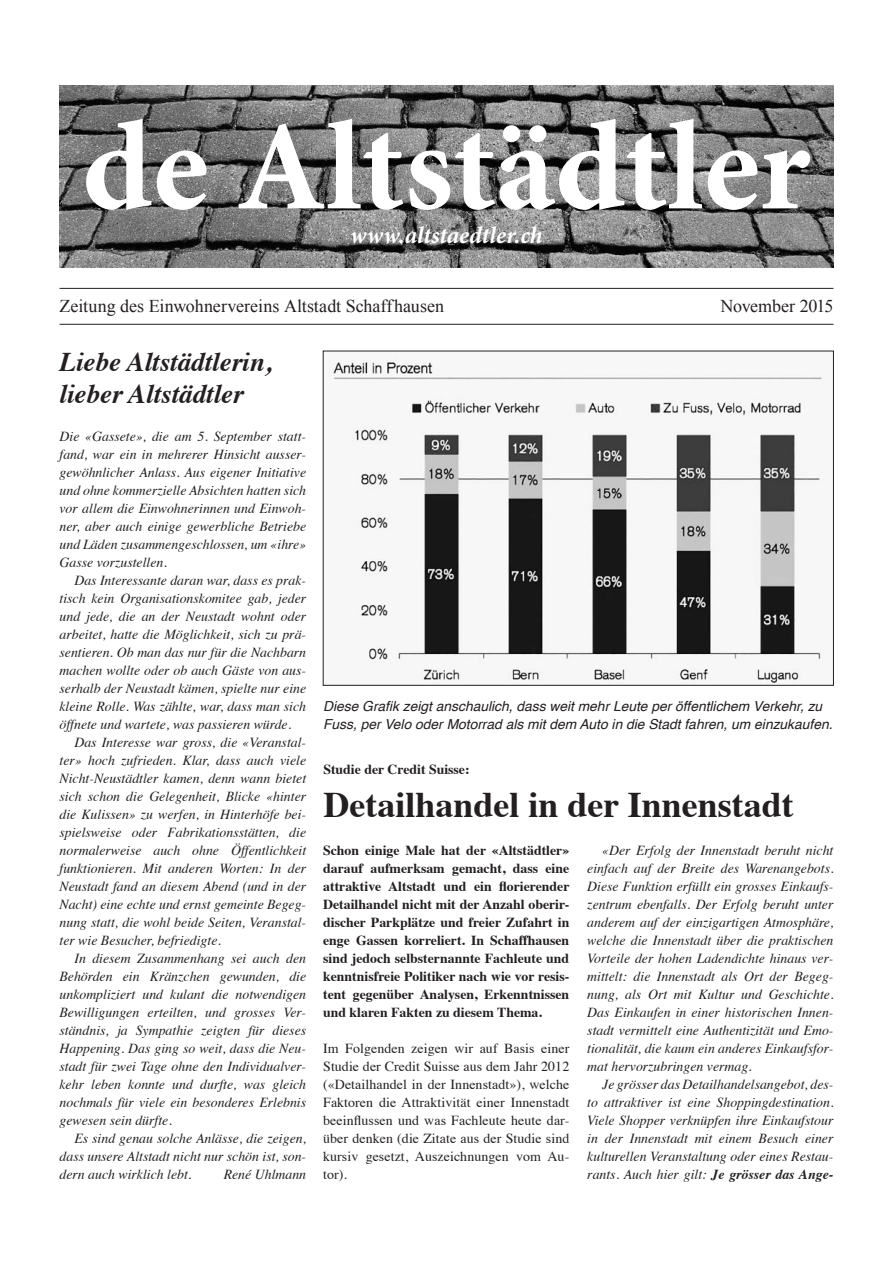
<style>
.page{position:relative;width:893px;height:1263px;background:#fff}
.page>*{position:absolute;margin:0;border:0;box-sizing:border-box;transform-origin:0 0}
.t1{font:700 127.5px "Minion Pro";color:#fff}
.t2{font:700 36px "Times";color:#231f20}
.Titel_Kommentar{font:italic 700 27px "Times";color:#231f20}
.t3{font:italic 700 24px "Minion Pro";letter-spacing:-.005em;color:#fff}
.t4{font:18px "Times New Roman";letter-spacing:-.005em;color:#231f20}
.Grundschrift_kursiv{font:italic 13.8px/18px "Times";color:#231f20;text-align:justify}
.Grundschrift_o_E{font:700 13.8px/18px "Times";color:#231f20;text-align:justify}
.Grundschrift_o_E-2{font:13.8px/18px "Times";letter-spacing:.005em;color:#231f20;text-align:justify}
.t5{font:italic 13.8px/18px "Helvetica";color:#231f20}
.s1{font-weight:700}
</style>
<div class="page">
<img style="left:60px;top:85px;width:773px;height:182px">
<hr style="left:60px;top:288px;width:773px;height:1px;background:#231f20">
<hr style="left:60px;top:324px;width:773px;height:1px;background:#231f20">
<img style="left:329px;top:357px;width:496px;height:326px">
<h1 class="t1" style="left:82px;top:78px;width:730px">de Altstädtler</h1>
<h3 class="t3" style="left:350px;top:218px;width:194px">www.altstaedtler.ch</h3>
<p class="t4" style="left:60px;top:294px;width:386px">Zeitung des Einwohnervereins Altstadt Schaffhausen</p>
<p class="t4" style="left:720px;top:294px;width:114px">November 2015</p>
<p class="Titel_Kommentar" style="left:60px;top:337px;width:214px">Liebe Altstädtlerin,</p>
<p class="Titel_Kommentar" style="left:60px;top:369px;width:186px">lieber Altstädtler</p>
<p class="Grundschrift_kursiv" style="left:60px;top:427px;width:248px">Die «Gassete», die am 5. September statt&shy;fand, war ein in mehrerer Hinsicht ausser&shy;gewöhnlicher Anlass. Aus eigener Initiative und ohne kommerzielle Absichten hatten sich vor allem die Einwohnerinnen und Einwoh&shy;ner, aber auch einige gewerbliche Betriebe und Läden zusammengeschlossen, um «ihre» Gasse vorzustellen.</p>
<p class="Grundschrift_kursiv" style="left:60px;top:571px;width:248px;text-indent:15px">Das Interessante daran war, dass es prak&shy;tisch kein Organisationskomitee gab, jeder und jede, die an der Neustadt wohnt oder arbeitet, hatte die Möglichkeit, sich zu prä&shy;sentieren. Ob man das nur für die Nachbarn machen wollte oder ob auch Gäste von aus&shy;serhalb der Neustadt kämen, spielte nur eine kleine Rolle. Was zählte, war, dass man sich öffnete und wartete, was passieren würde.</p>
<p class="Grundschrift_kursiv" style="left:60px;top:733px;width:248px;text-indent:15px">Das Interesse war gross, die «Veranstal&shy;ter» hoch zufrieden. Klar, dass auch viele Nicht-Neustädtler kamen, denn wann bietet sich schon die Gelegenheit, Blicke «hinter die Kulissen» zu werfen, in Hinterhöfe bei&shy;spielsweise oder Fabrikationsstätten, die normalerweise auch ohne Öffentlichkeit funktionieren. Mit anderen Worten: In der Neustadt fand an diesem Abend (und in der Nacht) eine echte und ernst gemeinte Begeg&shy;nung statt, die wohl beide Seiten, Veranstal&shy;ter wie Besucher, befriedigte.</p>
<p class="Grundschrift_kursiv" style="left:60px;top:949px;width:248px;text-indent:15px">In diesem Zusammenhang sei auch den Behörden ein Kränzchen gewunden, die unkompliziert und kulant die notwendigen Bewilligungen erteilten, und grosses Ver&shy;ständnis, ja Sympathie zeigten für dieses Happening. Das ging so weit, dass die Neu&shy;stadt für zwei Tage ohne den Individualver&shy;kehr leben konnte und durfte, was gleich nochmals für viele ein besonderes Erlebnis gewesen sein dürfte.</p>
<p class="Grundschrift_kursiv" style="left:60px;top:1129px;width:248px;text-indent:15px">Es sind genau solche Anlässe, die zeigen, dass unsere Altstadt nicht nur schön ist, son&shy;dern auch wirklich lebt.</p>
<p class="t5" style="left:323px;top:698px;width:511px">Diese Grafik zeigt anschaulich, dass weit mehr Leute per öffentlichem Verkehr, zu<br>Fuss, per Velo oder Motorrad als mit dem Auto in die Stadt fahren, um einzukaufen.</p>
<p class="Grundschrift_o_E" style="left:323px;top:759px;width:148px">Studie der Credit Suisse:</p>
<p class="t2" style="left:323px;top:771px;width:472px">Detailhandel in der Innenstadt</p>
<p class="Grundschrift_o_E" style="left:323px;top:840px;width:248px">Schon einige Male hat der «Altstädtler» darauf aufmerksam gemacht, dass eine attraktive Altstadt und ein florierender Detailhandel nicht mit der Anzahl oberir&shy;discher Parkplätze und freier Zufahrt in enge Gassen korreliert. In Schaffhausen sind jedoch selbsternannte Fachleute und kenntnisfreie Politiker nach wie vor resis&shy;tent gegenüber Analysen, Erkenntnissen und klaren Fakten zu diesem Thema.</p>
<p class="Grundschrift_o_E-2" style="left:323px;top:1038px;width:248px">Im Folgenden zeigen wir auf Basis einer Studie der Credit Suisse aus dem Jahr 2012 («Detailhandel in der Innenstadt»), welche Faktoren die Attraktivität einer Innenstadt beeinflussen und was Fachleute heute dar&shy;über denken (die Zitate aus der Studie sind kursiv gesetzt, Auszeichnungen vom Au&shy;tor).</p>
<p class="Grundschrift_kursiv" style="left:587px;top:841px;width:248px;text-indent:15px">«Der Erfolg der Innenstadt beruht nicht einfach auf der Breite des Warenangebots.<br>Diese Funktion erfüllt ein grosses Einkaufs&shy;zentrum ebenfalls. Der Erfolg beruht unter anderem auf der einzigartigen Atmosphäre, welche die Innenstadt über die praktischen Vorteile der hohen Ladendichte hinaus ver&shy;mittelt: die Innenstadt als Ort der Begeg&shy;nung, als Ort mit Kultur und Geschichte.<br>Das Einkaufen in einer historischen Innen&shy;stadt vermittelt eine Authentizität und Emo&shy;tionalität, die kaum ein anderes Einkaufsfor&shy;mat hervorzubringen vermag.</p>
<p class="Grundschrift_kursiv" style="left:587px;top:1075px;width:248px;text-indent:15px">Je grösser das Detailhandelsangebot, des&shy;to attraktiver ist eine Shoppingdestination.<br>Viele Shopper verknüpfen ihre Einkaufstour in der Innenstadt mit einem Besuch einer kulturellen Veranstaltung oder eines Restau&shy;rants. Auch hier gilt: <span class="s1">Je grösser das Ange-</span></p>
<p class="Grundschrift_kursiv" style="left:224px;top:1165px;width:84px">René Uhlmann</p>
</div>
